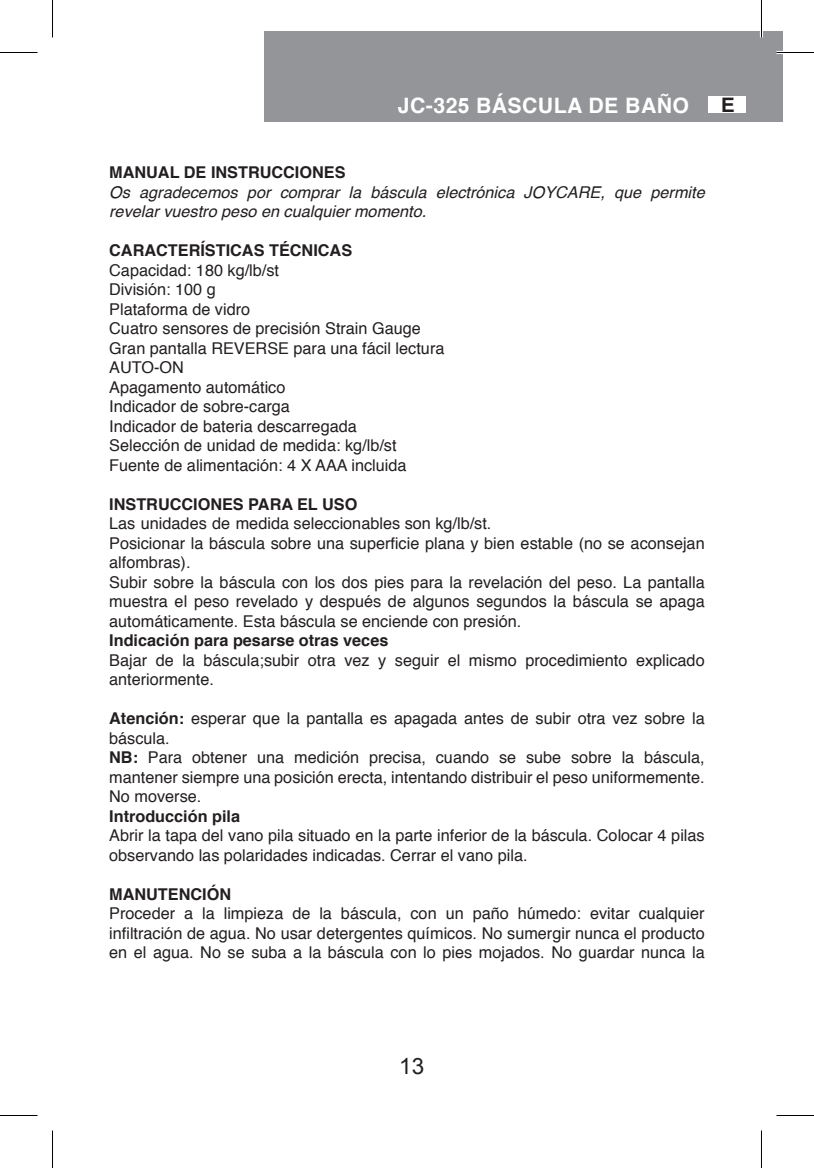
<style>
.page{position:relative;width:814px;height:1168px;background:#fff}
.page>*{position:absolute;margin:0;border:0;box-sizing:border-box;transform-origin:0 0}
.t1{font:22.5px "Arial";color:#231f20}
.t2{font:700 21.25px "Helvetica";letter-spacing:.02em;color:#fff}
.t3{font:700 20px "Arial";color:#231f20}
.t4{font:16.25px/19.5px "Helvetica";color:#231f20}
.t5{font:700 16.25px "Helvetica";color:#231f20}
.t6{font:italic 16.25px/19.5px "Helvetica";color:#231f20}
.s1{font-family:"Arial"}
.s2{font-weight:700}
</style>
<div class="page">
<div style="left:264px;top:31px;width:518px;height:91px;background:#939598"></div>
<div style="left:708px;top:97px;width:38px;height:16px;background:#fff"></div>
<hr style="left:776px;top:51px;width:38px;height:3px;background:#fff">
<hr style="left:760px;top:0;width:3px;height:38px;background:#fff">
<hr style="left:0;top:52px;width:38px;height:1px;background:#000">
<hr style="left:776px;top:52px;width:38px;height:1px;background:#000">
<hr style="left:0;top:1115px;width:38px;height:1px;background:#000">
<hr style="left:776px;top:1115px;width:38px;height:1px;background:#000">
<hr style="left:52px;top:0;width:1px;height:38px;background:#000">
<hr style="left:52px;top:1130px;width:1px;height:38px;background:#000">
<hr style="left:761px;top:0;width:1px;height:38px;background:#000">
<hr style="left:761px;top:1130px;width:1px;height:38px;background:#000">
<h2 class="t2" style="left:398px;top:89px;width:293px">JC-32<span class="s1">5</span> BÁSCULA DE BAÑO</h2>
<p class="t3" style="left:721px;top:92px;width:15px">E</p>
<p class="t5" style="left:109px;top:159px;width:238px">MANUAL DE INSTRUCCIONES</p>
<p class="t6" style="left:109px;top:182px;width:597px">Os agradecemos por comprar la báscula electrónica JOYCARE, que permite revelar vuestro peso en cualquier momento.</p>
<p class="t5" style="left:109px;top:237px;width:244px">CARACTERÍSTICAS TÉCNICAS</p>
<p class="t4" style="left:109px;top:261px;width:337px">Capacidad: 180 kg/lb/st<br>División: 100 g<br>Plataforma de vidro<br>Cuatro sensores de precisión Strain Gauge<br>Gran pantalla REVERSE para una fácil lectura<br>AUTO-ON<br>Apagamento automático<br>Indicador de sobre-carga<br>Indicador de bateria descarregada<br>Selección de unidad de medida: kg/lb/st<br>Fuente de alimentación: 4 X AAA incluida</p>
<p class="t5" style="left:109px;top:491px;width:250px">INSTRUCCIONES PARA EL USO</p>
<p class="t4" style="left:109px;top:514px;width:597px">Las unidades de medida seleccionables son kg/lb/st.<br>Posicionar la báscula sobre una superficie plana y bien estable (no se aconsejan alfombras)<span class="s1">.<br></span>Subir sobre la báscula con los dos pies para la revelación del peso. La pantalla muestra el peso revelado y después de algunos segundos la báscula se apaga automáticamente. Esta báscula se enciende con presión.</p>
<p class="t5" style="left:109px;top:627px;width:281px">Indicación para pesarse otras veces</p>
<p class="t4" style="left:109px;top:651px;width:597px">Bajar de la báscula;subir otra vez y seguir el mismo procedimiento explicado anteriormente.</p>
<p class="t4" style="left:109px;top:709px;width:597px"><span class="s2">Atención:</span> esperar que la pantalla es apagada antes de subir otra vez sobre la báscula.<br><span class="s2">NB:</span> Para obtener una medición precisa, cuando se sube sobre la báscula, mantener siempre una posición erecta, intentando distribuir el peso uniformemente.<br>No moverse.</p>
<p class="t5" style="left:109px;top:803px;width:132px">Introducción pila</p>
<p class="t4" style="left:109px;top:826px;width:597px">Abrir la tapa del vano pila situado en la parte inferior de la báscula. Colocar 4 pilas observando las polaridades indicadas. Cerrar el vano pila.</p>
<p class="t5" style="left:109px;top:881px;width:123px">MANUTENCIÓN</p>
<p class="t4" style="left:109px;top:904px;width:597px;text-align:justify">Proceder a la limpieza de la báscula, con un paño húmedo: evitar cualquier infiltración de agua. No usar detergentes químicos. No sumergir nunca el producto en el agua. No se suba a la báscula con lo pies mojados. No guardar nunca la</p>
<h1 class="t1" style="left:399px;top:1052px;width:27px">13</h1>
</div>
